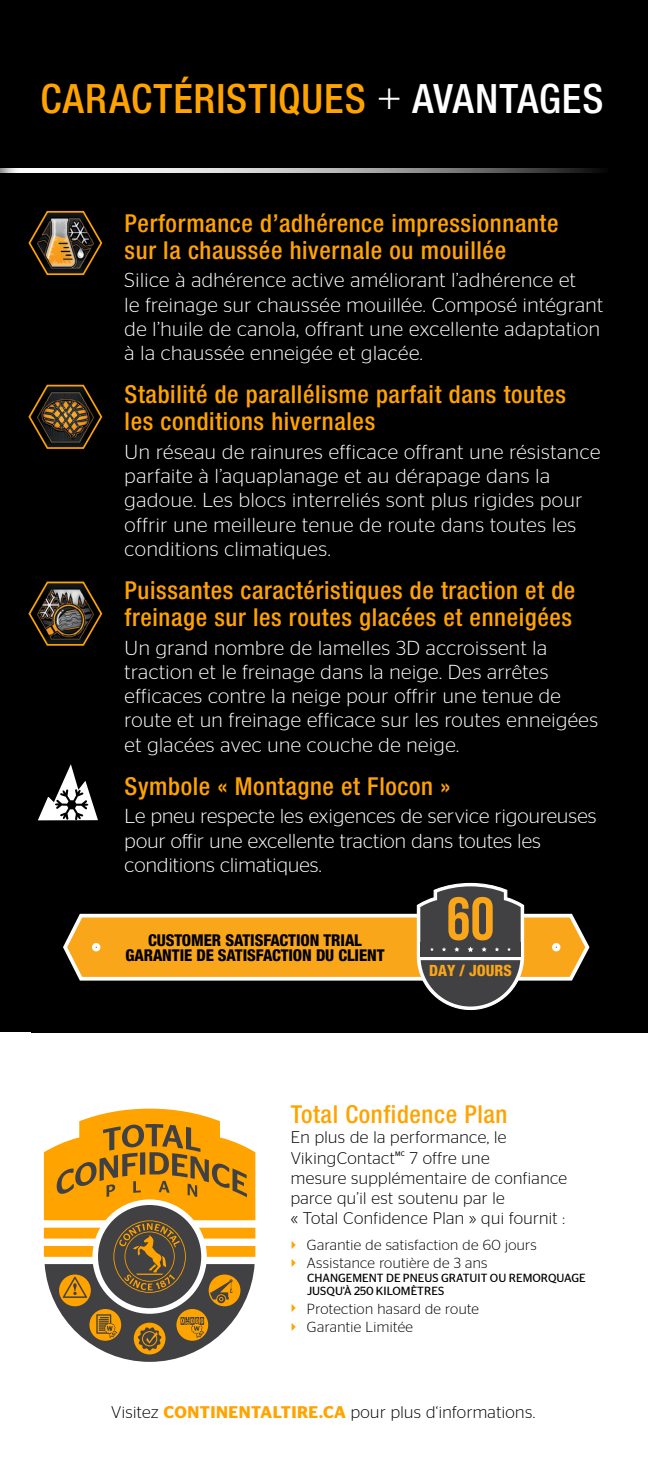
<style>
.page{position:relative;width:648px;height:1458px;background:#fff}
.page>*{position:absolute;margin:0;border:0;box-sizing:border-box;transform-origin:0 0}
.t1{font:60.75px "Bebas Neue";color:#faa61a}
.t2{font:500 condensed 40.5px "Helvetica Neue";letter-spacing:.025em;color:#ffa300}
.t3{font:500 condensed 24.75px/27px "Helvetica Neue";letter-spacing:.025em;color:#ffa300}
.t4{font:300 20.25px/24.3px "Stag Sans";letter-spacing:.025em;color:#fff}
.t5{font:300 16.88px/20.2px "Stag Sans";letter-spacing:.025em;color:#000}
.t6{font:800 condensed 16.43px/14.8px "Helvetica Neue LT Std";letter-spacing:-.005em;color:#000;text-align:center}
.t7{font:15.53px "Helvetica Neue LT 87 Hv Cn";color:#faa61a}
.t8{font:300 14.62px/18.2px "Stag Sans";letter-spacing:.025em;color:#000}
.t9{font:11.7px/13.5px "Stag Sans";letter-spacing:.005em;color:#000}
.t10{font:6.52px "Stag Sans";color:#000}
.s1{font-weight:300;color:#fff}
.s2{color:#fff}
.s3{font-weight:600;color:#ffa300}
</style>
<div class="page">
<div style="left:0;top:0;width:648px;height:1033px;background:#000"></div>
<svg style="left:22px;top:168px;width:578px;height:4px;background:#adadad"></svg>
<hr style="left:0;top:0;width:1px;height:1458px;background:#ffa300">
<svg style="left:44px;top:1109px;width:211px;height:253px"></svg>
<img style="left:0;top:40px;width:1px;height:1359px">
<svg style="left:63px;top:883px;width:526px;height:127px"></svg>
<svg style="left:38px;top:764px;width:60px;height:57px"></svg>
<svg style="left:28px;top:581px;width:75px;height:65px"></svg>
<svg style="left:28px;top:384px;width:75px;height:65px"></svg>
<svg style="left:28px;top:210px;width:75px;height:66px"></svg>
<div style="left:0;top:1033px;width:30px;height:425px;background:#fff"></div>
<h2 class="t2" style="left:40px;top:75px;width:564px">CARACTÉRISTIQUES <span class="s1">+</span> <span class="s2">AVANTAGES</span></h2>
<p class="t3" style="left:125px;top:209px;width:435px">Performance d’adhérence impressionnante sur la chaussée hivernale ou mouillée</p>
<p class="t4" style="left:125px;top:268px;width:480px">Silice à adhérence active améliorant l’adhérence et<br>le freinage sur chaussée mouillée. Composé intégrant de l’huile de canola, offrant une excellente adaptation à la chaussée enneigée et glacée.</p>
<p class="t3" style="left:125px;top:381px;width:443px">Stabilité de parallélisme parfait dans toutes les conditions hivernales</p>
<p class="t4" style="left:125px;top:439px;width:477px">Un réseau de rainures efficace offrant une résistance parfaite à l’aquaplanage et au dérapage dans la gadoue. Les blocs interreliés sont plus rigides pour offrir une meilleure tenue de route dans toutes les conditions climatiques.</p>
<p class="t3" style="left:125px;top:577px;width:452px">Puissantes caractéristiques de traction et de freinage sur les routes glacées et enneigées</p>
<p class="t4" style="left:125px;top:635px;width:475px">Un grand nombre de lamelles 3D accroissent la traction et le freinage dans la neige. Des arrêtes efficaces contre la neige pour offrir une tenue de route et un freinage efficace sur les routes enneigées et glacées avec une couche de neige.</p>
<p class="t3" style="left:125px;top:772px;width:327px">Symbole « Montagne et Flocon »</p>
<p class="t4" style="left:125px;top:804px;width:473px">Le pneu respecte les exigences de service rigoureuses pour offir une excellente traction dans toutes les conditions climatiques.</p>
<p class="t6" style="left:125px;top:932px;width:261px">CUSTOMER SATISFACTION TRIAL<br>GARANTIE DE SATISFACTION DU CLIENT</p>
<h1 class="t1" style="left:446px;top:886px;width:50px">60</h1>
<p class="t7" style="left:429px;top:961px;width:84px">DAY / JOURS</p>
<p class="t3" style="left:291px;top:1100px;width:218px">Total Confidence Plan</p>
<p class="t5" style="left:291px;top:1127px;width:217px">En plus de la performance, le<br>VikingContact</p>
<p class="t5" style="left:291px;top:1147px;width:278px;text-indent:119px">7 offre une<br>mesure supplémentaire de confiance parce qu’il est soutenu par le<br>« Total Confidence Plan » qui fournit :</p>
<p class="t8" style="left:307px;top:1236px;width:231px">Garantie de satisfaction de 60 jours<br>Assistance routière de 3 ans</p>
<p class="t9" style="left:307px;top:1271px;width:280px">CHANGEMENT DE PNEUS GRATUIT OU REMORQUAGE<br>JUSQU’À 250 KILOMÈTRES</p>
<p class="t8" style="left:307px;top:1299px;width:174px">Protection hasard de route<br>Garantie Limitée</p>
<p class="t10" style="left:395px;top:1150px;width:11px">MC</p>
<p class="t5" style="left:111px;top:1401px;width:425px">Visitez <span class="s3">CONTINENTALTIRE.CA</span> pour plus d‘informations.</p>
</div>
